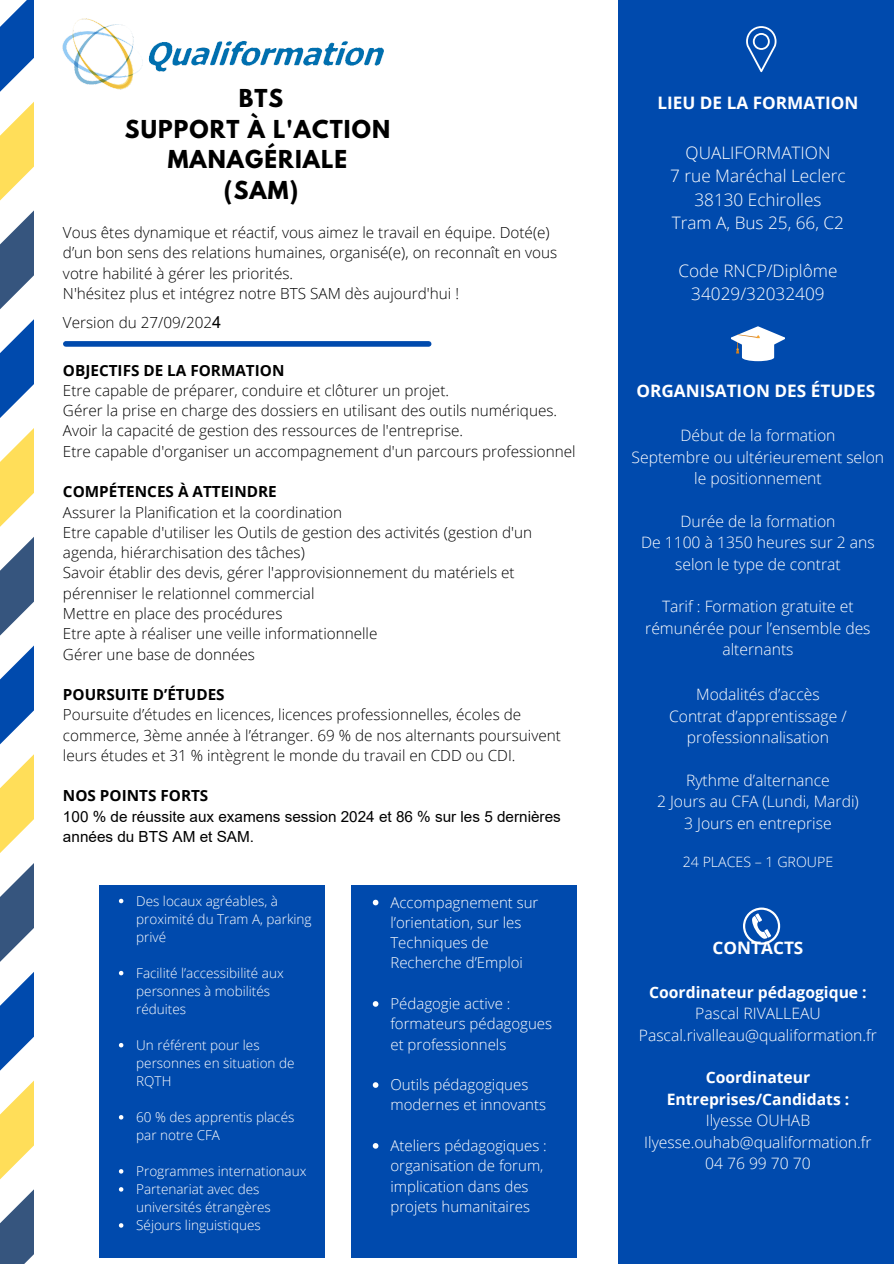
<style>
.page{position:relative;width:894px;height:1264px;background:#fff}
.page>*{position:absolute;margin:0;border:0;box-sizing:border-box;transform-origin:0 0}
.t1{font:700 21.9px "League Spartan";letter-spacing:.05em;color:#000}
.t2{font:300 17.25px "Open Sans";color:#fff}
.t3{font:700 17.25px "Open Sans";color:#fff}
.t4{font:300 15.75px/21.5px "Open Sans";color:#fff;text-align:center}
.t5{font:700 15.75px/21.5px "Open Sans";color:#fff;text-align:center}
.t6{font:300 15.3px/20.2px "Open Sans";color:#000}
.t7{font:15.3px/20.5px "Arial";color:#000}
.t8{font:300 15px/20.2px "Open Sans";color:#fff}
.t9{font:300 14.25px "Open Sans";color:#fff}
.t10{font:300 13.5px/18px "Open Sans";color:#fff}
.s1{font-family:"Arial";font-weight:400;font-size:16.5px}
.s2{font-weight:700}
.s3{font-family:"Open Sans";font-weight:700}
</style>
<div class="page">
<svg style="left:0;top:294px;width:34px;height:969px"></svg>
<img style="left:62px;top:18px;width:322px;height:72px">
<div style="left:618px;top:0;width:275px;height:1263px;background:#004aad"></div>
<svg style="left:730px;top:326px;width:54px;height:35px"></svg>
<svg style="left:742px;top:907px;width:38px;height:37px"></svg>
<div style="left:66px;top:341px;width:362px;height:6px;background:#004aad"></div>
<div style="left:100px;top:885px;width:225px;height:372px;background:#004aad"></div>
<div style="left:351px;top:885px;width:225px;height:372px;background:#004aad"></div>
<svg style="left:745px;top:26px;width:31px;height:46px"></svg>
<svg style="left:119px;top:898px;width:4px;height:5px"></svg>
<svg style="left:119px;top:970px;width:4px;height:5px"></svg>
<svg style="left:119px;top:1043px;width:4px;height:4px"></svg>
<svg style="left:119px;top:1115px;width:4px;height:4px"></svg>
<svg style="left:119px;top:1169px;width:4px;height:4px"></svg>
<svg style="left:119px;top:1187px;width:4px;height:4px"></svg>
<svg style="left:119px;top:1223px;width:4px;height:4px"></svg>
<svg style="left:372px;top:899px;width:6px;height:6px"></svg>
<svg style="left:372px;top:1001px;width:6px;height:5px"></svg>
<svg style="left:372px;top:1082px;width:6px;height:5px"></svg>
<svg style="left:372px;top:1143px;width:6px;height:5px"></svg>
<p class="t1" style="left:239px;top:88px;width:46px">BTS</p>
<p class="t1" style="left:125px;top:118px;width:266px">SUPPORT À L'ACTION</p>
<p class="t1" style="left:168px;top:149px;width:181px">MANAGÉRIALE</p>
<p class="t1" style="left:224px;top:179px;width:76px">(SAM)</p>
<p class="t6" style="left:63px;top:222px;width:495px">Vous êtes dynamique et réactif, vous aimez le travail en équipe. Doté(e) d’un bon sens des relations humaines, organisé(e), on reconnaît en vous votre habilité à gérer les priorités.<br>N'hésitez plus et intégrez notre BTS SAM dès aujourd'hui !</p>
<p class="t6" style="left:63px;top:312px;width:160px">Version du 27/09/202<span class="s1">4</span></p>
<p class="t6" style="left:63px;top:359px;width:514px"><span class="s2">OBJECTIFS DE LA FORMATION<br></span>Etre capable de préparer, conduire et clôturer un projet.<br>Gérer la prise en charge des dossiers en utilisant des outils numériques.<br>Avoir la capacité de gestion des ressources de l'entreprise.<br>Etre capable d'organiser un accompagnement d'un parcours professionnel</p>
<p class="t6" style="left:63px;top:481px;width:470px"><span class="s2">COMPÉTENCES À ATTEINDRE<br></span>Assurer la Planification et la coordination<br>Etre capable d'utiliser les Outils de gestion des activités (gestion d'un agenda, hiérarchisation des tâches)<br>Savoir établir des devis, gérer l'approvisionnement du matériels et pérenniser le relationnel commercial<br>Mettre en place des procédures<br>Etre apte à réaliser une veille informationnelle<br>Gérer une base de données</p>
<p class="t6" style="left:63px;top:684px;width:499px"><span class="s2">POURSUITE D’ÉTUDES<br></span>Poursuite d’études en licences, licences professionnelles, écoles de commerce, 3ème année à l’étranger. 69 % de nos alternants poursuivent leurs études et 31 % intègrent le monde du travail en CDD ou CDI.</p>
<p class="t7" style="left:63px;top:785px;width:499px"><span class="s3">NOS POINTS FORTS<br></span>100 % de réussite aux examens session 2024 et 86 % sur les 5 dernières années du BTS AM et SAM.</p>
<p class="t10" style="left:136px;top:891px;width:177px">Des locaux agréables, à proximité du Tram A, parking privé</p>
<p class="t10" style="left:136px;top:963px;width:149px">Facilité l’accessibilité aux personnes à mobilités réduites</p>
<p class="t10" style="left:136px;top:1035px;width:160px">Un référent pour les personnes en situation de<br>RQTH</p>
<p class="t10" style="left:136px;top:1107px;width:160px">60 % des apprentis placés par notre CFA</p>
<p class="t10" style="left:136px;top:1161px;width:172px">Programmes internationaux</p>
<p class="t10" style="left:136px;top:1179px;width:136px">Partenariat avec des universités étrangères</p>
<p class="t10" style="left:136px;top:1215px;width:126px">Séjours linguistiques</p>
<p class="t8" style="left:390px;top:891px;width:149px">Accompagnement sur l’orientation, sur les<br>Techniques de<br>Recherche d’Emploi</p>
<p class="t8" style="left:390px;top:993px;width:163px">Pédagogie active : formateurs pédagogues et professionnels</p>
<p class="t8" style="left:390px;top:1074px;width:157px">Outils pédagogiques modernes et innovants</p>
<p class="t8" style="left:390px;top:1134px;width:158px">Ateliers pédagogiques : organisation de forum, implication dans des projets humanitaires</p>
<p class="t3" style="left:657px;top:90px;width:202px">LIEU DE LA FORMATION</p>
<p class="t2" style="left:685px;top:140px;width:146px">QUALIFORMATION</p>
<p class="t2" style="left:670px;top:164px;width:177px">7 rue Maréchal Leclerc</p>
<p class="t2" style="left:694px;top:187px;width:129px">38130 Echirolles</p>
<p class="t2" style="left:671px;top:211px;width:174px">Tram A, Bus 25, 66, C2</p>
<p class="t2" style="left:678px;top:258px;width:160px">Code RNCP/Diplôme</p>
<p class="t2" style="left:691px;top:282px;width:135px">34029/32032409</p>
<p class="t3" style="left:636px;top:379px;width:240px">ORGANISATION DES ÉTUDES</p>
<p class="t4" style="left:680px;top:424px;width:156px">Début de la formation</p>
<p class="t4" style="left:631px;top:446px;width:254px">Septembre ou ultérieurement selon le positionnement</p>
<p class="t4" style="left:680px;top:510px;width:156px">Durée de la formation</p>
<p class="t4" style="left:640px;top:531px;width:235px">De 1100 à 1350 heures sur 2 ans selon le type de contrat</p>
<p class="t4" style="left:645px;top:595px;width:227px">Tarif : Formation gratuite et rémunérée pour l’ensemble des alternants</p>
<p class="t4" style="left:696px;top:683px;width:125px">Modalités d’accès</p>
<p class="t4" style="left:669px;top:705px;width:179px">Contrat d’apprentissage / professionnalisation</p>
<p class="t4" style="left:685px;top:769px;width:145px">Rythme d’alternance</p>
<p class="t4" style="left:656px;top:790px;width:203px">2 Jours au CFA (Lundi, Mardi)</p>
<p class="t4" style="left:684px;top:812px;width:149px">3 Jours en entreprise</p>
<p class="t9" style="left:682px;top:851px;width:152px">24 PLACES – 1 GROUPE</p>
<p class="t3" style="left:712px;top:935px;width:92px">CONTACTS</p>
<p class="t5" style="left:649px;top:980px;width:219px">Coordinateur pédagogique :</p>
<p class="t4" style="left:695px;top:1002px;width:127px">Pascal RIVALLEAU</p>
<p class="t4" style="left:638px;top:1023px;width:239px">Pascal.rivalleau@qualiformation.fr</p>
<p class="t5" style="left:666px;top:1066px;width:184px">Coordinateur<br>Entreprises/Candidats :</p>
<p class="t4" style="left:705px;top:1109px;width:106px">Ilyesse OUHAB</p>
<p class="t4" style="left:644px;top:1130px;width:229px">Ilyesse.ouhab@qualiformation.fr</p>
<p class="t4" style="left:704px;top:1152px;width:107px">04 76 99 70 70</p>
</div>
